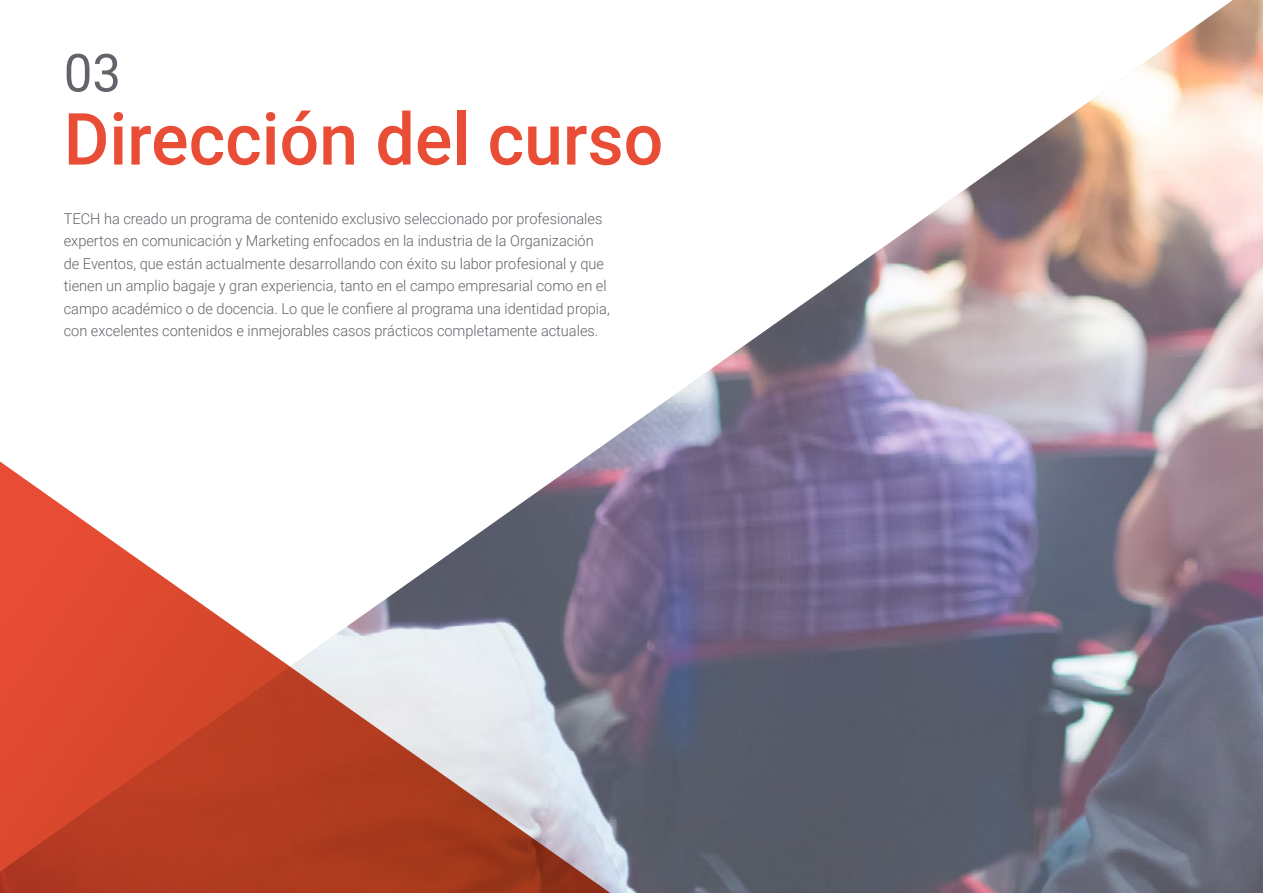
<style>
.page{position:relative;width:1263px;height:893px;background:#fff}
.page>*{position:absolute;margin:0;border:0;box-sizing:border-box;transform-origin:0 0}
.t1{font:500 72px "Roboto";color:#e94d35}
.t2{font:52.5px "Roboto";color:#61646a}
.t3{font:300 15px/22.5px "Roboto";color:#61646a}
</style>
<div class="page">
<img style="left:602px;top:0;width:661px;height:893px">
<svg style="left:0;top:446px;width:640px;height:447px"></svg>
<h2 class="t2" style="left:64px;top:36px;width:59px">03</h2>
<h1 class="t1" style="left:64px;top:89px;width:601px">Dirección del curso</h1>
<p class="t3" style="left:64px;top:207px;width:547px">TECH ha creado un programa de contenido exclusivo seleccionado por profesionales expertos en comunicación y Marketing enfocados en la industria de la Organización de Eventos, que están actualmente desarrollando con éxito su labor profesional y que tienen un amplio bagaje y gran experiencia, tanto en el campo empresarial como en el campo académico o de docencia. Lo que le confiere al programa una identidad propia, con excelentes contenidos e inmejorables casos prácticos completamente actuales.</p>
</div>
